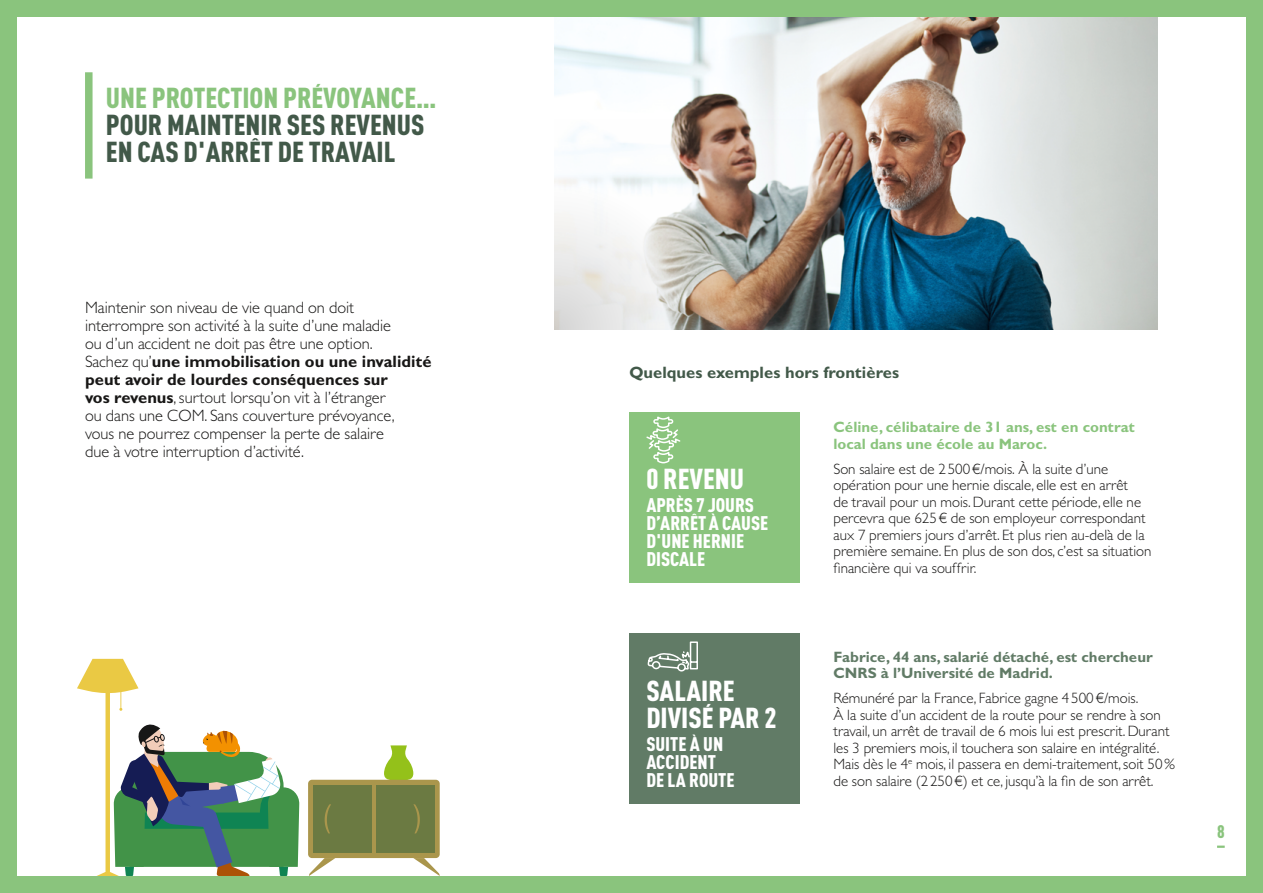
<style>
.page{position:relative;width:1263px;height:893px;background:#8ac47d}
.page>*{position:absolute;margin:0;border:0;box-sizing:border-box;transform-origin:0 0}
.t1{font:28.5px/27px "MGEN Din Pro Condensed Black Modif Intermediaire";color:#425949}
.t2{font:28.5px "MGEN Din Pro Condensed Black Modif Intermediaire";color:#8ac47d}
.t3{font:28.5px/27px "MGEN Din Pro Condensed Black Modif Intermediaire";color:#fff}
.t4{font:19.5px/18px "MGEN Din Pro Condensed Black Modif Intermediaire";color:#fff}
.t5{font:18px "MGEN Din Pro Condensed Black Modif";color:#8ac47d}
.t6{font:300 16.5px/18px "Mgen Gill Sans MT Pro";color:#181716}
.t7{font:700 16.5px "Mgen Gill Sans MT Pro";color:#425949}
.t8{font:300 15px/16.5px "Mgen Gill Sans MT Pro";color:#181716}
.t9{font:700 15px/16.5px "Mgen Gill Sans MT Pro";color:#617b66}
.t10{font:700 15px/16.5px "Mgen Gill Sans MT Pro";color:#8ac47d}
.s1{font-weight:700}
</style>
<div class="page">
<div style="left:17px;top:17px;width:1229px;height:859px;background:#fff"></div>
<svg style="left:1217px;top:846px;width:8px;height:2px"></svg>
<div style="left:85px;top:72px;width:8px;height:107px;background:#8ac47d"></div>
<div style="left:629px;top:412px;width:170px;height:171px;background:#8ac47d"></div>
<svg style="left:646px;top:416px;width:35px;height:48px"></svg>
<div style="left:629px;top:634px;width:170px;height:170px;background:#617b66"></div>
<svg style="left:647px;top:641px;width:51px;height:31px"></svg>
<img style="left:554px;top:17px;width:603px;height:313px">
<img style="left:554px;top:119px;width:284px;height:211px">
<svg style="left:384px;top:745px;width:29px;height:35px"></svg>
<div style="left:308px;top:780px;width:132px;height:78px;background:#aa964c;border-radius:4px"></div>
<svg style="left:309px;top:858px;width:26px;height:18px"></svg>
<svg style="left:413px;top:858px;width:27px;height:18px"></svg>
<div style="left:313px;top:785px;width:121px;height:68px;background:#6b7a42"></div>
<svg style="left:413px;top:804px;width:7px;height:29px"></svg>
<svg style="left:325px;top:804px;width:6px;height:29px"></svg>
<hr style="left:372px;top:783px;width:4px;height:70px;background:#aa964c">
<svg style="left:77px;top:659px;width:222px;height:217px"></svg>
<h1 class="t2" style="left:106px;top:76px;width:332px">UNE PROTECTION PRÉVOYANCE…</h1>
<h1 class="t1" style="left:106px;top:109px;width:320px">POUR MAINTENIR SES REVENUS<br>EN CAS D'ARRÊT DE TRAVAIL</h1>
<p class="t6" style="left:85px;top:298px;width:348px">Maintenir son niveau de vie quand on doit interrompre son activité à la suite d’une maladie<br>ou d’un accident ne doit pas être une option.<br>Sachez qu’<span class="s1">une immobilisation ou une invalidité peut avoir de lourdes conséquences sur<br>vos revenus</span>, surtout lorsqu’on vit à l’étranger<br>ou dans une COM. Sans couverture prévoyance,<br>vous ne pourrez compenser la perte de salaire<br>due à votre interruption d’activité.</p>
<p class="t7" style="left:629px;top:363px;width:271px">Quelques exemples hors frontières</p>
<h1 class="t3" style="left:646px;top:463px;width:99px">0 REVENU</h1>
<h2 class="t4" style="left:646px;top:494px;width:123px">APRÈS 7 JOURS<br>D’ARRÊTÀ CAUSE<br>D'UNE HERNIE<br>DISCALE</h2>
<h1 class="t3" style="left:646px;top:675px;width:132px">SALAIRE<br>DIVISÉ PAR 2</h1>
<h2 class="t4" style="left:646px;top:733px;width:90px">SUITE À UN<br>ACCIDENT<br>DE LA ROUTE</h2>
<p class="t10" style="left:833px;top:419px;width:303px">Céline, célibataire de 31 ans, est en contrat local dans une école au Maroc.</p>
<p class="t8" style="left:833px;top:460px;width:319px">Son salaire est de 2 500€/mois. À la suite d’une opération pour une hernie discale, elle est en arrêt<br>de travail pour un mois. Durant cette période, elle ne percevra que 625€ de son employeur correspondant aux 7 premiers jours d’arrêt. Et plus rien au-delà de la première semaine. En plus de son dos, c’est sa situation financière qui va souffrir.</p>
<p class="t9" style="left:833px;top:648px;width:321px">Fabrice, 44 ans, salarié détaché, est chercheur<br>CNRS à l’Université de Madrid.</p>
<p class="t8" style="left:833px;top:690px;width:343px">Rémunéré par la France, Fabrice gagne 4 500€/mois.<br>À la suite d’un accident de la route pour se rendre à son travail, un arrêt de travail de 6 mois lui est prescrit. Durant les 3 premiers mois, il touchera son salaire en intégralité.<br>Mais dès le 4<sup>e</sup> mois, il passera en demi-traitement, soit 50% de son salaire (2 250€) et ce, jusqu’à la fin de son arrêt.</p>
<p class="t5" style="left:1217px;top:817px;width:9px">8</p>
</div>
